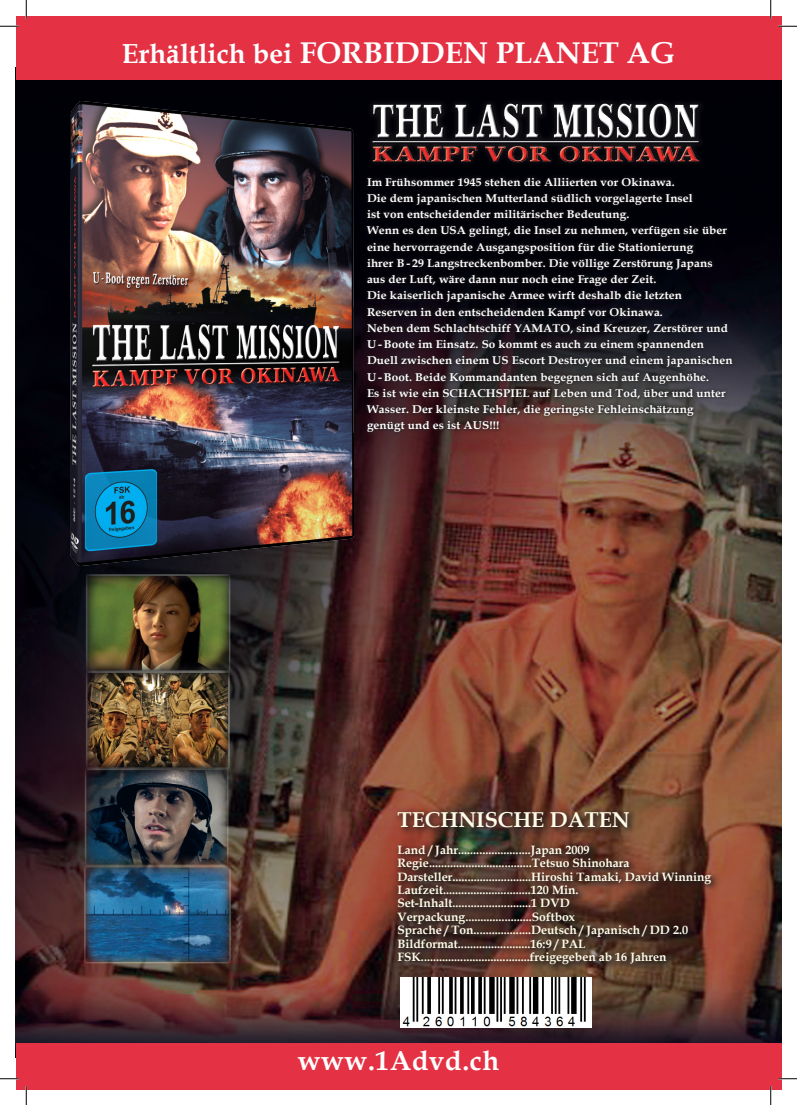
<style>
.page{position:relative;width:797px;height:1105px;background:#fff}
.page>*{position:absolute;margin:0;border:0;box-sizing:border-box;transform-origin:0 0}
.t1{font:700 30px "Book Antiqua";color:#fff}
.t2{font:700 27.5px "Book Antiqua";letter-spacing:.02em;color:#fff}
.t3{font:700 21.5px "Book Antiqua";color:#fffde8}
.t4{font:700 12.12px/13.5px "Book Antiqua";color:#fffde8}
.t5{font:700 11.25px/16.2px "Book Antiqua";letter-spacing:.01em;color:#fff;scale:1.04 1}
.s1{font-size:27.5px}
</style>
<div class="page">
<img style="left:16px;top:79px;width:765px;height:964px">
<div style="left:16px;top:16px;width:765px;height:63px;background:#e43143"></div>
<div style="left:16px;top:1043px;width:765px;height:46px;background:#e43143"></div>
<div style="left:393px;top:807px;width:327px;height:166px;background:#231f20;opacity:.75"></div>
<img style="left:400px;top:978px;width:191px;height:49px">
<img style="left:63px;top:94px;width:304px;height:480px">
<img style="left:361px;top:92px;width:349px;height:84px">
<div style="left:363px;top:174px;width:372px;height:261px;background:#231f20;opacity:.75"></div>
<img style="left:87px;top:868px;width:141px;height:93px">
<img style="left:89px;top:577px;width:139px;height:189px">
<img style="left:87px;top:771px;width:139px;height:92px">
<svg style="left:0;top:25px;width:19px;height:2px"></svg>
<svg style="left:778px;top:25px;width:19px;height:2px"></svg>
<svg style="left:0;top:1078px;width:19px;height:1px"></svg>
<svg style="left:778px;top:1078px;width:19px;height:1px"></svg>
<svg style="left:25px;top:0;width:2px;height:19px"></svg>
<svg style="left:25px;top:1086px;width:2px;height:19px"></svg>
<svg style="left:770px;top:0;width:1px;height:19px"></svg>
<svg style="left:770px;top:1086px;width:1px;height:19px"></svg>
<p class="t1" style="left:122px;top:32px;width:554px"><span class="s1">Erhältlich bei</span> FORBIDDEN PLANET AG</p>
<p class="t5" style="left:367px;top:174px;width:348px">Im Frühsommer 1945 stehen die Alliierten vor Okinawa.<br>Die dem japanischen Mutterland südlich vorgelagerte Insel<br>ist von entscheidender militärischer Bedeutung.<br>Wenn es den USA gelingt, die Insel zu nehmen, verfügen sie über eine hervorragende Ausgangsposition für die Stationierung<br>ihrer B- 29 Langstreckenbomber. Die völlige Zerstörung Japans aus der Luft, wäre dann nur noch eine Frage der Zeit.</p>
<p class="t5" style="left:367px;top:287px;width:304px">Die kaiserlich japanische Armee wirft deshalb die letzten<br>Reserven in den entscheidenden Kampf vor Okinawa.</p>
<p class="t5" style="left:367px;top:320px;width:353px">Neben dem Schlachtschiff YAMATO, sind Kreuzer, Zerstörer und U -Boote im Einsatz. So kommt es auch zu einem spannenden Duell zwischen einem US Escort Destroyer und einem japanischen U -Boot. Beide Kommandanten begegnen sich auf Augenhöhe.</p>
<p class="t5" style="left:367px;top:385px;width:346px">Es ist wie ein SCHACHSPIEL auf Leben und Tod, über und unter<br>Wasser. Der kleinste Fehler, die geringste Fehleinschätzung genügt und es ist AUS!!!</p>
<p class="t3" style="left:397px;top:805px;width:234px">TECHNISCHE DATEN</p>
<p class="t4" style="left:397px;top:843px;width:315px">Land / Jahr........................Japan 2009<br>Regie..................................Tetsuo Shinohara Darsteller..........................Hiroshi Tamaki, David Winning Laufzeit.............................120 Min.<br>Set-Inhalt..........................1 DVD Verpackung......................Softbox<br>Sprache / Ton...................Deutsch / Japanisch / DD 2.0<br>Bildformat........................16:9 / PAL FSK....................................freigegeben ab 16 Jahren</p>
<p class="t2" style="left:298px;top:1041px;width:203px">www.1Advd.ch</p>
</div>
